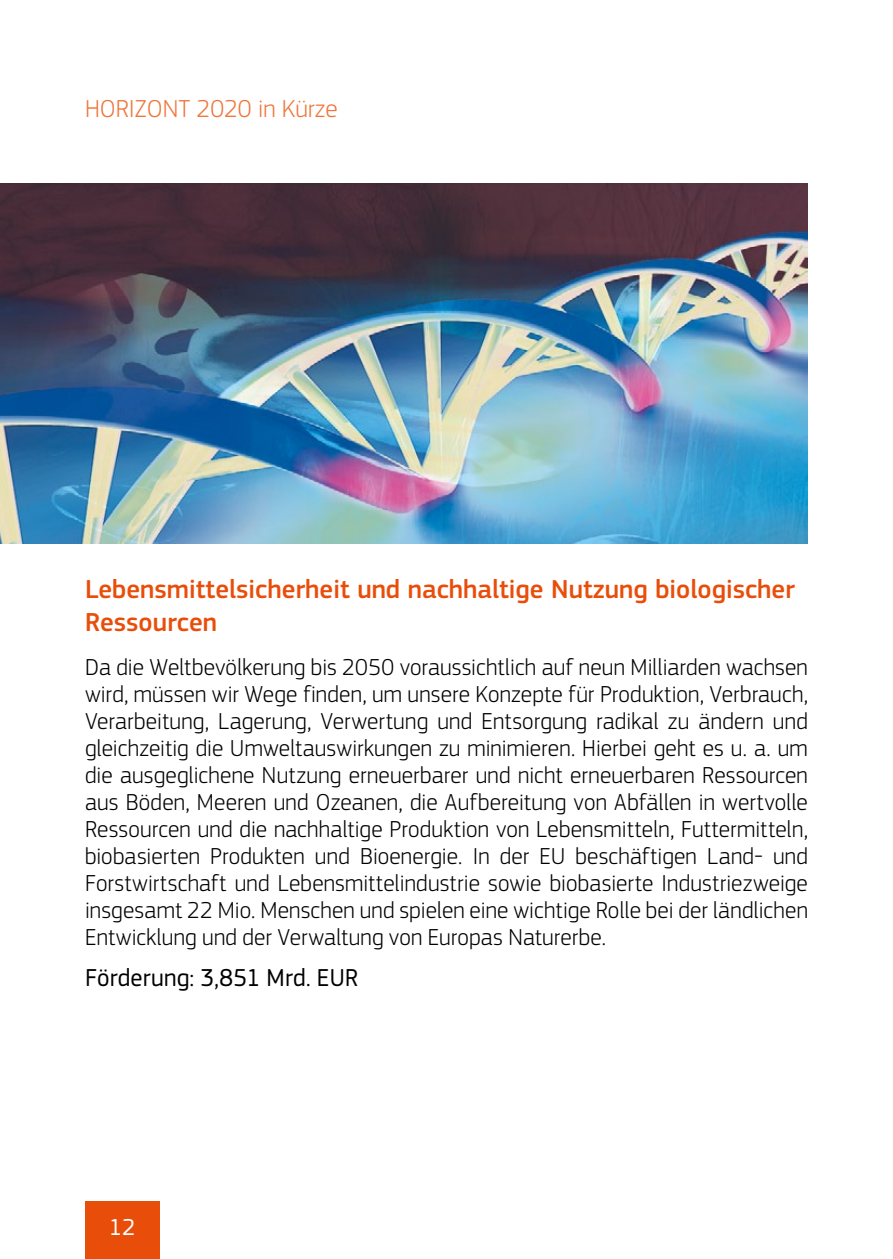
<style>
.page{position:relative;width:893px;height:1259px;background:#fff}
.page>*{position:absolute;margin:0;border:0;box-sizing:border-box;transform-origin:0 0}
.subtitle{font:500 27px/33px "EC Square Sans Pro";color:#e94d0a}
.Funding{font:25.5px "EC Square Sans Pro";letter-spacing:.005em;color:#000}
.H2020{font:300 25.5px "EC Square Sans Pro";color:#ee753a}
.Body{font:300 24px/27px "EC Square Sans Pro";letter-spacing:.005em;color:#000;text-align:justify}
.t1{font:24px "EC Square Sans Pro";color:#fff}
</style>
<div class="page">
<div style="left:85px;top:1201px;width:74px;height:58px;background:#e94d0a"></div>
<img style="left:0;top:184px;width:808px;height:360px">
<p class="H2020" style="left:85px;top:94px;width:254px">HORIZONT 2020 in Kürze</p>
<p class="subtitle" style="left:85px;top:573px;width:711px">Lebensmittelsicherheit und nachhaltige Nutzung biologischer<br>Ressourcen</p>
<p class="Body" style="left:85px;top:653px;width:724px">Da die Weltbevölkerung bis 2050 voraussichtlich auf neun Milliarden wachsen wird, müssen wir Wege finden, um unsere Konzepte für Produktion, Verbrauch, Verarbeitung, Lagerung, Verwertung und Entsorgung radikal zu ändern und gleichzeitig die Umweltauswirkungen zu minimieren. Hierbei geht es u. a. um die ausgeglichene Nutzung erneuerbarer und nicht erneuerbaren Ressourcen aus Böden, Meeren und Ozeanen, die Aufbereitung von Abfällen in wertvolle Ressourcen und die nachhaltige Produktion von Lebensmitteln, Futtermitteln, biobasierten Produkten und Bioenergie. In der EU beschäftigen Land- und Forstwirtschaft und Lebensmittelindustrie sowie biobasierte Industriezweige insgesamt 22 Mio. Menschen und spielen eine wichtige Rolle bei der ländlichen Entwicklung und der Verwaltung von Europas Naturerbe.</p>
<p class="Funding" style="left:85px;top:963px;width:275px">Förderung: 3,851 Mrd. EUR</p>
<p class="t1" style="left:109px;top:1213px;width:28px">12</p>
</div>
